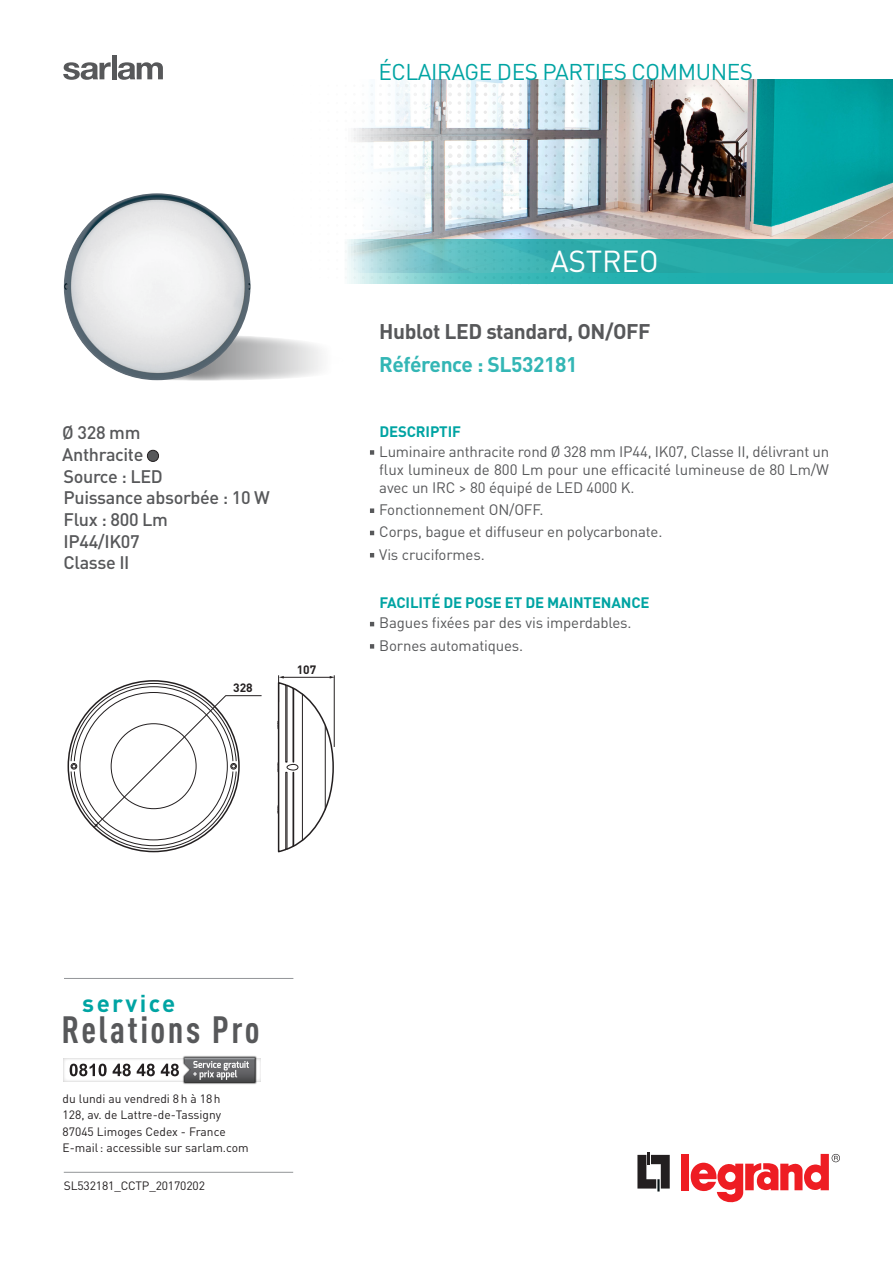
<style>
.page{position:relative;width:893px;height:1263px;background:#fff}
.page>*{position:absolute;margin:0;border:0;box-sizing:border-box;transform-origin:0 0}
.t1{font:700 condensed 37.5px "DIN Pro";letter-spacing:.065em;color:#57585a}
.t2{font:30px "DIN Pro";letter-spacing:-.01em;color:#fff}
.t3{font:700 24px "DIN Pro";letter-spacing:.1em;color:#00a4a3}
.t4{font:22.65px "DIN Pro";letter-spacing:-.02em;color:#00a4a3}
.t5{font:700 21px "DIN Pro";letter-spacing:-.02em;color:#57585a}
.t6{font:700 21px "DIN Pro";letter-spacing:-.02em;color:#33b6b5}
.t7{font:500 18px/21.8px "DIN Pro";letter-spacing:-.02em;color:#57585a}
.t8{font:15px/22.2px "DIN Pro";letter-spacing:-.01em;color:#57585a}
.t9{font:700 15px "DIN Pro";letter-spacing:-.01em;color:#00a4a3}
.t10{font:12px/16.5px "DIN Pro";color:#231f20}
.t11{font:700 12px "DIN Pro";color:#231f20}
</style>
<div class="page">
<img style="left:354px;top:80px;width:539px;height:159px">
<svg style="left:362px;top:137px;width:11px;height:3px"></svg>
<svg style="left:362px;top:146px;width:11px;height:11px"></svg>
<svg style="left:379px;top:146px;width:3px;height:11px"></svg>
<svg style="left:353px;top:93px;width:35px;height:38px"></svg>
<svg style="left:684px;top:172px;width:3px;height:11px"></svg>
<svg style="left:675px;top:172px;width:3px;height:11px"></svg>
<svg style="left:388px;top:84px;width:177px;height:155px"></svg>
<svg style="left:693px;top:172px;width:11px;height:11px"></svg>
<svg style="left:710px;top:172px;width:3px;height:11px"></svg>
<svg style="left:719px;top:172px;width:3px;height:11px"></svg>
<svg style="left:719px;top:189px;width:11px;height:3px"></svg>
<svg style="left:63px;top:62px;width:48px;height:18px"></svg>
<div style="left:112px;top:55px;width:5px;height:24px;background:#57585a"></div>
<svg style="left:118px;top:62px;width:45px;height:18px"></svg>
<svg style="left:637px;top:1152px;width:33px;height:39px"></svg>
<div style="left:681px;top:1154px;width:8px;height:36px;background:#ee1d23"></div>
<svg style="left:745px;top:1163px;width:33px;height:27px"></svg>
<svg style="left:780px;top:1154px;width:60px;height:36px"></svg>
<svg style="left:717px;top:1163px;width:26px;height:40px"></svg>
<svg style="left:691px;top:1163px;width:26px;height:28px"></svg>
<svg style="left:345px;top:239px;width:548px;height:45px"></svg>
<hr style="left:64px;top:978px;width:229px;height:1px;background:#939598">
<svg style="left:70px;top:1064px;width:37px;height:12px"></svg>
<svg style="left:113px;top:1064px;width:18px;height:12px"></svg>
<svg style="left:137px;top:1064px;width:18px;height:12px"></svg>
<img style="left:183px;top:1056px;width:74px;height:28px">
<svg style="left:161px;top:1057px;width:94px;height:25px"></svg>
<hr style="left:64px;top:1172px;width:229px;height:1px;background:#939598">
<div style="left:147px;top:450px;width:12px;height:11px;background:#57585a;border-radius:50%"></div>
<div style="left:147px;top:450px;width:12px;height:12px;border:1px solid #231f20;border-radius:50%"></div>
<svg style="left:370px;top:450px;width:4px;height:5px"></svg>
<svg style="left:370px;top:508px;width:4px;height:5px"></svg>
<svg style="left:370px;top:531px;width:4px;height:4px"></svg>
<svg style="left:370px;top:553px;width:4px;height:4px"></svg>
<svg style="left:370px;top:622px;width:4px;height:4px"></svg>
<svg style="left:370px;top:644px;width:4px;height:5px"></svg>
<svg style="left:117px;top:335px;width:205px;height:46px"></svg>
<img style="left:64px;top:193px;width:186px;height:187px;border-radius:93px">
<svg style="left:277px;top:675px;width:58px;height:178px"></svg>
<svg style="left:70px;top:683px;width:192px;height:167px"></svg>
<h3 class="t4" style="left:378px;top:56px;width:376px">ÉCLAIRAGE DES PARTIES COMMUNES</h3>
<p class="t7" style="left:62px;top:421px;width:209px">Ø 328 mm<br>Anthracite<br>Source : LED<br>Puissance absorbée : 10 W<br>Flux : 800 Lm<br>IP44/IK07<br>Classe II</p>
<p class="t11" style="left:233px;top:680px;width:21px">328</p>
<p class="t11" style="left:297px;top:661px;width:21px">107</p>
<h2 class="t2" style="left:550px;top:241px;width:110px">ASTREO</h2>
<h3 class="t5" style="left:379px;top:317px;width:273px">Hublot LED standard, ON/OFF</h3>
<h3 class="t6" style="left:379px;top:350px;width:200px">Référence : SL532181</h3>
<p class="t9" style="left:379px;top:421px;width:83px">DESCRIPTIF</p>
<p class="t8" style="left:379px;top:442px;width:451px;line-height:18px;text-align:justify">Luminaire anthracite rond Ø 328 mm IP44, IK07, Classe II, délivrant un flux lumineux de 800 Lm pour une efficacité lumineuse de 80 Lm/W avec un IRC &gt; 80 équipé de LED 4000 K.</p>
<p class="t8" style="left:379px;top:498px;width:285px">Fonctionnement ON/OFF.<br>Corps, bague et diffuseur en polycarbonate.<br>Vis cruciformes.</p>
<p class="t9" style="left:379px;top:593px;width:272px">FACILITÉ DE POSE ET DE MAINTENANCE</p>
<p class="t8" style="left:379px;top:611px;width:254px">Bagues fixées par des vis imperdables.<br>Bornes automatiques.</p>
<h3 class="t3" style="left:82px;top:987px;width:95px">service</h3>
<h1 class="t1" style="left:62px;top:1007px;width:199px">Relations Pro</h1>
<p class="t10" style="left:63px;top:1090px;width:188px">du lundi au vendredi 8h à 18h<br>128, av. de Lattre-de-Tassigny<br>87045 Limoges Cedex - France<br>E-mail: accessible sur sarlam.com</p>
<p class="t10" style="left:64px;top:1177px;width:143px">SL532181_CCTP_20170202</p>
</div>
